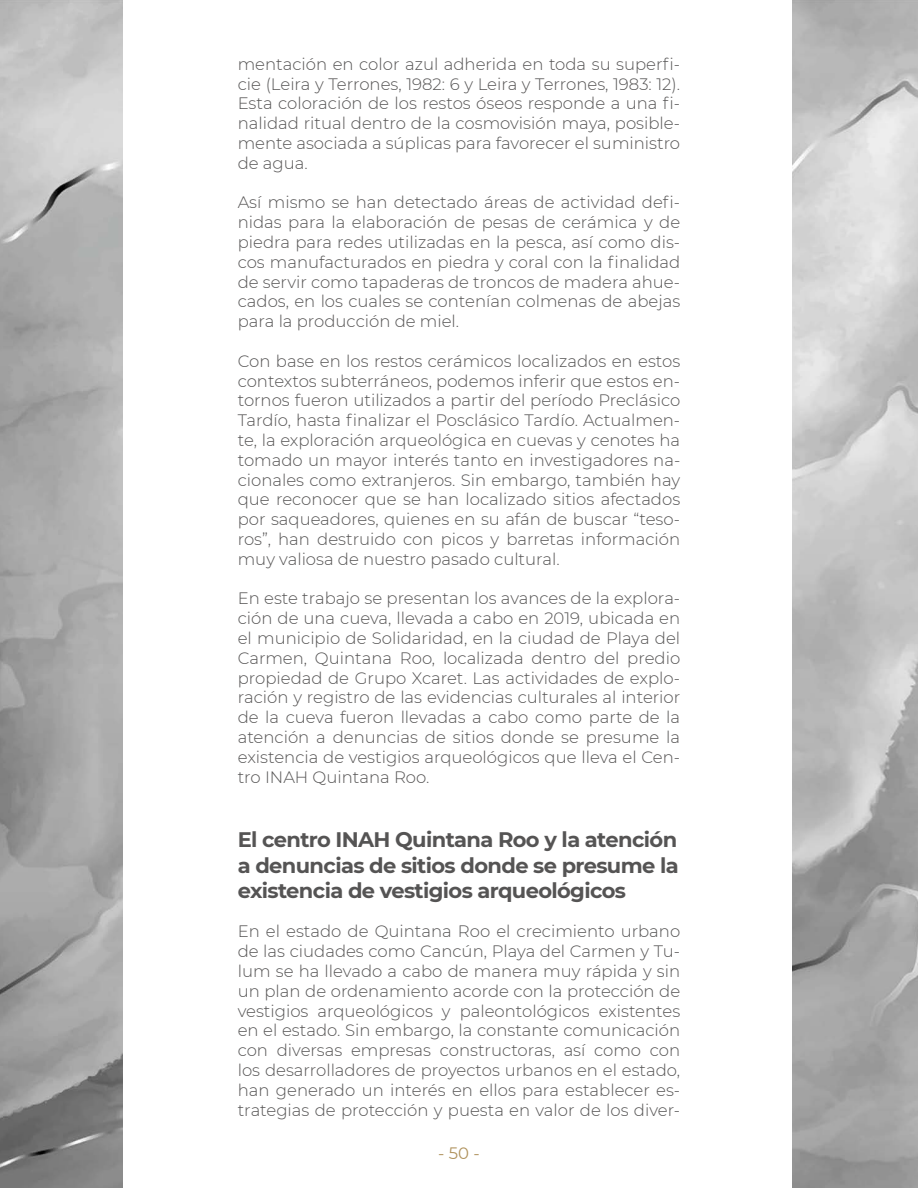
<style>
.page{position:relative;width:918px;height:1188px;background:#fff}
.page>*{position:absolute;margin:0;border:0;box-sizing:border-box;transform-origin:0 0}
.t1{font:21px/25.2px "Montserrat Bold 2";letter-spacing:-.03em;color:#555454}
.t2{font:700 21px "Montserrat";letter-spacing:-.03em;color:#555454}
.t3{font:16.5px/19.8px "Montserrat Light 2";color:#555454;text-align:justify}
.t4{font:300 16.5px "Montserrat";color:#555454}
.t5{font:16.5px "Montserrat";color:#b0935e}
.s1{font-family:"Montserrat Light 2";font-weight:400}
</style>
<div class="page">
<img style="left:792px;top:0;width:126px;height:1188px">
<img style="left:0;top:0;width:123px;height:1188px">
<p class="t4" style="left:238px;top:53px;width:444px">mentación en color azul adherida en toda su superfi<span class="s1">-</span></p>
<p class="t3" style="left:238px;top:73px;width:444px">cie (Leira y Terrones, 1982: 6 y Leira y Terrones, 1983: 12).</p>
<p class="t4" style="left:238px;top:92px;width:444px">Esta coloración de los restos óseos responde a una fi<span class="s1">-</span></p>
<p class="t3" style="left:238px;top:113px;width:444px">nalidad ritual dentro de la cosmovisión maya, posible&shy;mente asociada a súplicas para favorecer el suministro de agua.</p>
<p class="t4" style="left:238px;top:191px;width:444px">Así mismo se han detectado áreas de actividad defi<span class="s1">-</span></p>
<p class="t3" style="left:238px;top:212px;width:444px">nidas para la elaboración de pesas de cerámica y de piedra para redes utilizadas en la pesca, así como dis-</p>
<p class="t4" style="left:238px;top:251px;width:444px">cos manufacturados en piedra y coral con la finalidad</p>
<p class="t3" style="left:238px;top:271px;width:444px">de servir como tapaderas de troncos de madera ahue&shy;cados, en los cuales se contenían colmenas de abejas para la producción de miel.</p>
<p class="t3" style="left:238px;top:351px;width:444px">Con base en los restos cerámicos localizados en estos contextos subterráneos, podemos inferir que estos en&shy;tornos fueron utilizados a partir del período Preclásico</p>
<p class="t4" style="left:238px;top:409px;width:444px">Tardío, hasta finalizar el Posclásico Tardío. Actualmen<span class="s1">-</span></p>
<p class="t3" style="left:238px;top:430px;width:444px">te, la exploración arqueológica en cuevas y cenotes ha tomado un mayor interés tanto en investigadores na&shy;cionales como extranjeros. Sin embargo, también hay que reconocer que se han localizado sitios afectados por saqueadores, quienes en su afán de buscar “teso&shy;ros”, han destruido con picos y barretas información muy valiosa de nuestro pasado cultural.</p>
<p class="t3" style="left:238px;top:588px;width:444px">En este trabajo se presentan los avances de la explora&shy;ción de una cueva, llevada a cabo en 2019, ubicada en el municipio de Solidaridad, en la ciudad de Playa del</p>
<p class="t4" style="left:238px;top:647px;width:444px">Carmen, Quintana Roo, localizada dentro del predio</p>
<p class="t3" style="left:238px;top:667px;width:444px">propiedad de Grupo Xcaret. Las actividades de explo&shy;ración y registro de las evidencias culturales al interior de la cueva fueron llevadas a cabo como parte de la atención a denuncias de sitios donde se presume la existencia de vestigios arqueológicos que lleva el Cen-</p>
<p class="t4" style="left:238px;top:766px;width:193px">tro INAH Quintana Roo.</p>
<p class="t1" style="left:238px;top:826px;width:443px">El centro INAH Quintana Roo y la atención a denuncias de sitios donde se presume la</p>
<p class="t2" style="left:238px;top:875px;width:390px">existencia de vestigios arqueológicos</p>
<p class="t4" style="left:238px;top:920px;width:444px">En el estado de Quintana Roo el crecimiento urbano</p>
<p class="t3" style="left:238px;top:941px;width:444px">de las ciudades como Cancún, Playa del Carmen y Tu&shy;lum se ha llevado a cabo de manera muy rápida y sin un plan de ordenamiento acorde con la protección de vestigios arqueológicos y paleontológicos existentes en el estado. Sin embargo, la constante comunicación con diversas empresas constructoras, así como con los desarrolladores de proyectos urbanos en el estado, han generado un interés en ellos para establecer es&shy;trategias de protección y puesta en valor de los diver-</p>
<p class="t5" style="left:438px;top:1142px;width:43px">- 50 -</p>
</div>
